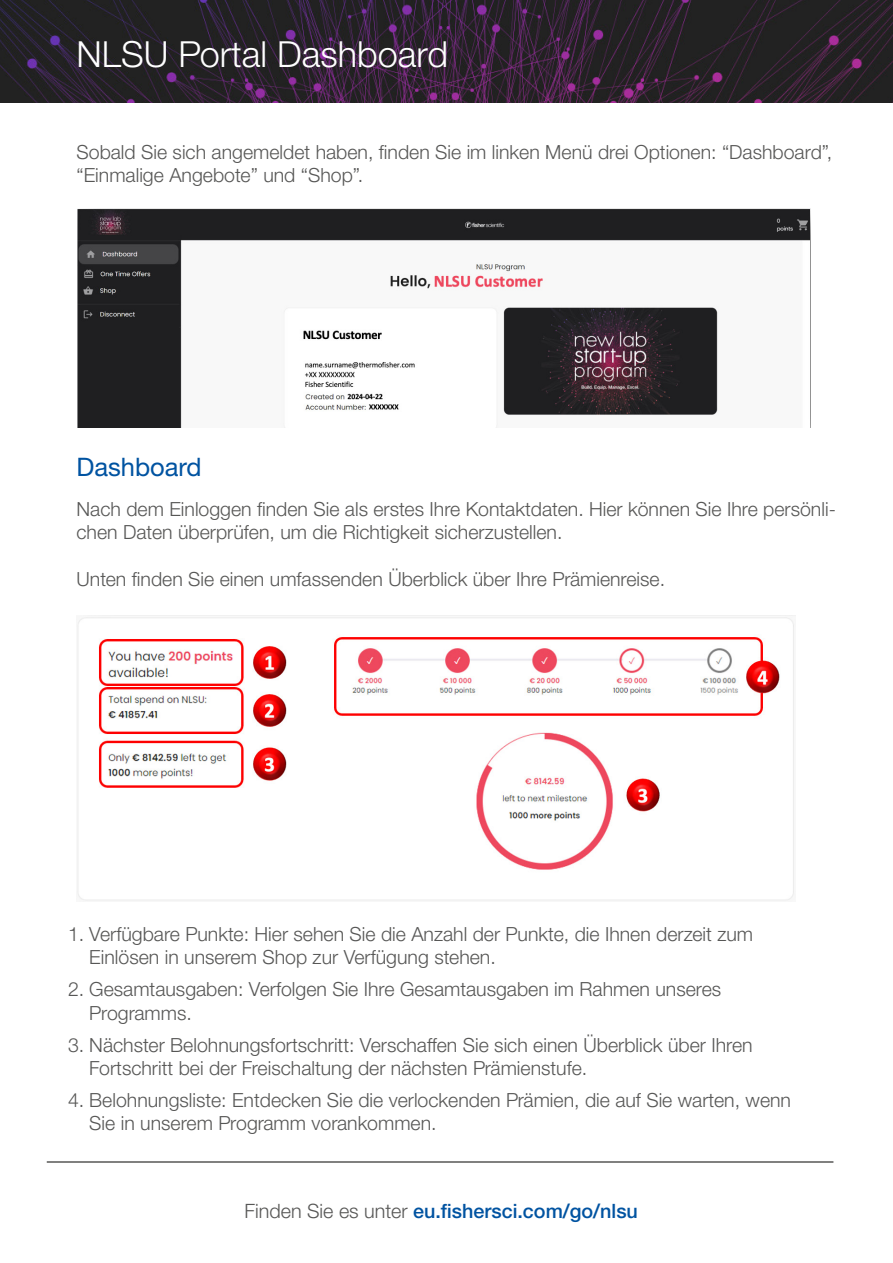
<style>
.page{position:relative;width:893px;height:1263px;background:#fff}
.page>*{position:absolute;margin:0;border:0;box-sizing:border-box;transform-origin:0 0}
.t1{font:300 36px "Helvetica Neue LTW1 G";color:#fff}
.t2{font:25.5px "Helvetica Neue LTW1 G";color:#0053a1}
.t3{font:500 19.8px "Helvetica Neue LTW1 G";color:#0053a1}
.t4{font:300 19.5px/23.4px "Helvetica Neue LTW1 G";color:#575756}
.s1{font-weight:300;color:#575756}
</style>
<div class="page">
<img style="left:0;top:0;width:893px;height:102px">
<hr style="left:47px;top:1161px;width:786px;height:2px;background:#575756">
<img style="left:78px;top:208px;width:732px;height:220px">
<img style="left:77px;top:617px;width:717px;height:284px">
<h1 class="t1" style="left:77px;top:32px;width:373px">NLSU Portal Dashboard</h1>
<p class="t4" style="left:77px;top:140px;width:757px">Sobald Sie sich angemeldet haben, finden Sie im linken Menü drei Optionen: “Dashboard”, “Einmalige Angebote” und “Shop”.</p>
<h2 class="t2" style="left:77px;top:451px;width:127px">Dashboard</h2>
<p class="t4" style="left:77px;top:497px;width:761px">Nach dem Einloggen finden Sie als erstes Ihre Kontaktdaten. Hier können Sie Ihre persönli&shy;chen Daten überprüfen, um die Richtigkeit sicherzustellen.</p>
<p class="t4" style="left:77px;top:567px;width:590px">Unten finden Sie einen umfassenden Überblick über Ihre Prämienreise.</p>
<p class="t4" style="left:89px;top:922px;width:665px;text-indent:-21px">1. Verfügbare Punkte: Hier sehen Sie die Anzahl der Punkte, die Ihnen derzeit zum<br>Einlösen in unserem Shop zur Verfügung stehen.</p>
<p class="t4" style="left:89px;top:977px;width:633px;text-indent:-21px">2. Gesamtausgaben: Verfolgen Sie Ihre Gesamtausgaben im Rahmen unseres<br>Programms.</p>
<p class="t4" style="left:89px;top:1033px;width:665px;text-indent:-21px">3. Nächster Belohnungsfortschritt: Verschaffen Sie sich einen Überblick über Ihren<br>Fortschritt bei der Freischaltung der nächsten Prämienstufe.</p>
<p class="t4" style="left:89px;top:1088px;width:703px;text-indent:-21px">4. Belohnungsliste: Entdecken Sie die verlockenden Prämien, die auf Sie warten, wenn<br>Sie in unserem Programm vorankommen.</p>
<p class="t3" style="left:244px;top:1198px;width:395px"><span class="s1">Finden Sie es unter</span> eu.fishersci.com/go/nlsu</p>
</div>
